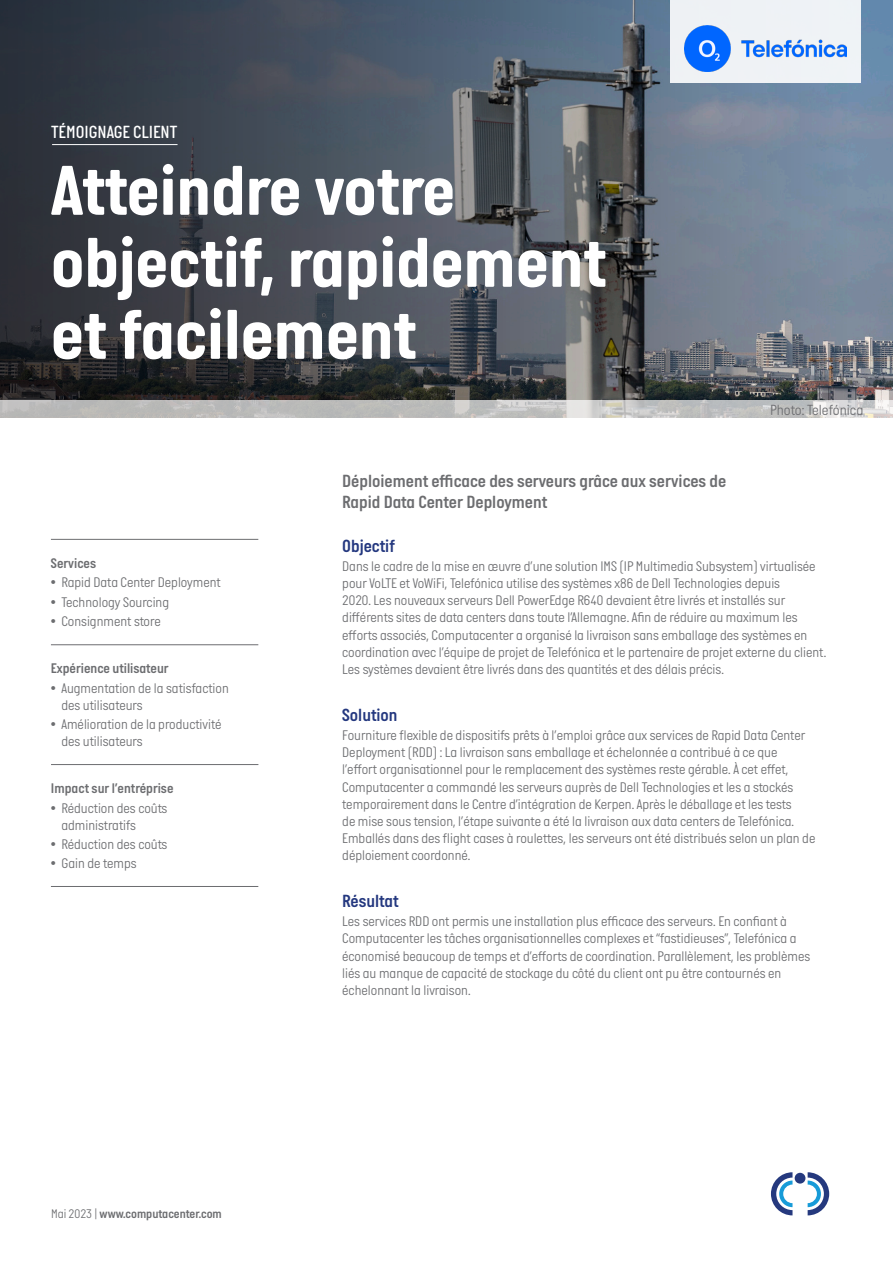
<style>
.page{position:relative;width:893px;height:1263px;background:#fff}
.page>*{position:absolute;margin:0;border:0;box-sizing:border-box;transform-origin:0 0}
.t1{font:700 72px/72px "Italian Plate No One";color:#fff}
.Subtitle{font:18px "Italian Plate No One D Bd";color:#6c6d70}
.t2{font:18px "Italian Plate No One D Bd";color:#24387f}
.t3{font:500 18px "Italian Plate No One";color:#fff}
.Body{font:300 15px "Italian Plate No One";color:#6c6d70}
.Body-2{font:300 14.25px/17.1px "Italian Plate No One";color:#6c6d70}
.Body-3{font:14.25px "Italian Plate No One D Bd";color:#6c6d70}
.t4{font:12.75px "Italian Plate No One D Bd";color:#6c6d70}
.s1{font-family:"Italian Plate No One";font-weight:300}
</style>
<div class="page">
<svg style="left:0;top:0;width:893px;height:401px;background:#4f5762"></svg>
<div style="left:670px;top:0;width:190px;height:83px;background:#eff2f5"></div>
<hr style="left:51px;top:886px;width:207px;height:1px;background:#6c6d70">
<hr style="left:51px;top:539px;width:207px;height:1px;background:#6c6d70">
<hr style="left:52px;top:144px;width:126px;height:1px;background:#fff">
<hr style="left:51px;top:644px;width:207px;height:1px;background:#6c6d70">
<hr style="left:51px;top:764px;width:207px;height:1px;background:#6c6d70">
<svg style="left:0;top:401px;width:893px;height:17px;background:#c2c2c1"></svg>
<svg style="left:771px;top:1172px;width:21px;height:43px"></svg>
<svg style="left:808px;top:1172px;width:21px;height:43px"></svg>
<div style="left:795px;top:1173px;width:10px;height:10px;background:#25397e;border-radius:50%"></div>
<img style="left:685px;top:26px;width:162px;height:46px">
<p class="t3" style="left:51px;top:122px;width:128px">TÉMOIGNAGE CLIENT</p>
<p class="t1" style="left:51px;top:154px;width:557px">Atteindre votre objectif, rapidement et facilement</p>
<p class="Body" style="left:770px;top:402px;width:95px">Photo: Telefónica</p>
<p class="Body-3" style="left:51px;top:555px;width:47px">Services</p>
<p class="Body-2" style="left:51px;top:575px;width:171px">• Rapid Data Center Deployment</p>
<p class="Body-2" style="left:51px;top:594px;width:120px">• Technology Sourcing</p>
<p class="Body-2" style="left:51px;top:613px;width:111px">• Consignment store</p>
<p class="Body-3" style="left:51px;top:661px;width:119px">Expérience utilisateur</p>
<p class="Body-2" style="left:61px;top:680px;width:169px;text-indent:-10px">• Augmentation de la satisfaction des utilisateurs</p>
<p class="Body-2" style="left:61px;top:716px;width:162px;text-indent:-10px">• Amélioration de la productivité des utilisateurs</p>
<p class="Body-3" style="left:51px;top:781px;width:124px">Impact sur l’entréprise</p>
<p class="Body-2" style="left:61px;top:800px;width:108px;text-indent:-10px">• Réduction des coûts administratifs</p>
<p class="Body-2" style="left:51px;top:836px;width:118px">• Réduction des coûts</p>
<p class="Body-2" style="left:51px;top:855px;width:87px">• Gain de temps</p>
<p class="t4" style="left:51px;top:1206px;width:172px"><span class="s1">Mai 2023 |</span> www.computacenter.com</p>
<p class="Subtitle" style="left:342px;top:471px;width:385px">Déploiement efficace des serveurs grâce aux services de</p>
<p class="Subtitle" style="left:342px;top:492px;width:207px">Rapid Data Center Deployment</p>
<p class="t2" style="left:342px;top:536px;width:54px">Objectif</p>
<p class="Body-2" style="left:342px;top:558px;width:486px">Dans le cadre de la mise en œuvre d’une solution IMS (IP Multimedia Subsystem) virtualisée pour VoLTE et VoWiFi, Telefónica utilise des systèmes x86 de Dell Technologies depuis<br>2020. Les nouveaux serveurs Dell PowerEdge R640 devaient être livrés et installés sur différents sites de data centers dans toute l’Allemagne. Afin de réduire au maximum les efforts associés, Computacenter a organisé la livraison sans emballage des systèmes en coordination avec l’équipe de projet de Telefónica et le partenaire de projet externe du client.<br>Les systèmes devaient être livrés dans des quantités et des délais précis.</p>
<p class="t2" style="left:342px;top:705px;width:57px">Solution</p>
<p class="Body-2" style="left:342px;top:727px;width:475px">Fourniture flexible de dispositifs prêts à l’emploi grâce aux services de Rapid Data Center Deployment (RDD) : La livraison sans emballage et échelonnée a contribué à ce que l’effort organisationnel pour le remplacement des systèmes reste gérable. À cet effet, Computacenter a commandé les serveurs auprès de Dell Technologies et les a stockés temporairement dans le Centre d’intégration de Kerpen. Après le déballage et les tests<br>de mise sous tension, l’étape suivante a été la livraison aux data centers de Telefónica.<br>Emballés dans des flight cases à roulettes, les serveurs ont été distribués selon un plan de déploiement coordonné.</p>
<p class="t2" style="left:342px;top:891px;width:58px">Résultat</p>
<p class="Body-2" style="left:342px;top:914px;width:470px">Les services RDD ont permis une installation plus efficace des serveurs. En confiant à Computacenter les tâches organisationnelles complexes et “fastidieuses”, Telefónica a économisé beaucoup de temps et d’efforts de coordination. Parallèlement, les problèmes liés au manque de capacité de stockage du côté du client ont pu être contournés en échelonnant la livraison.</p>
</div>
